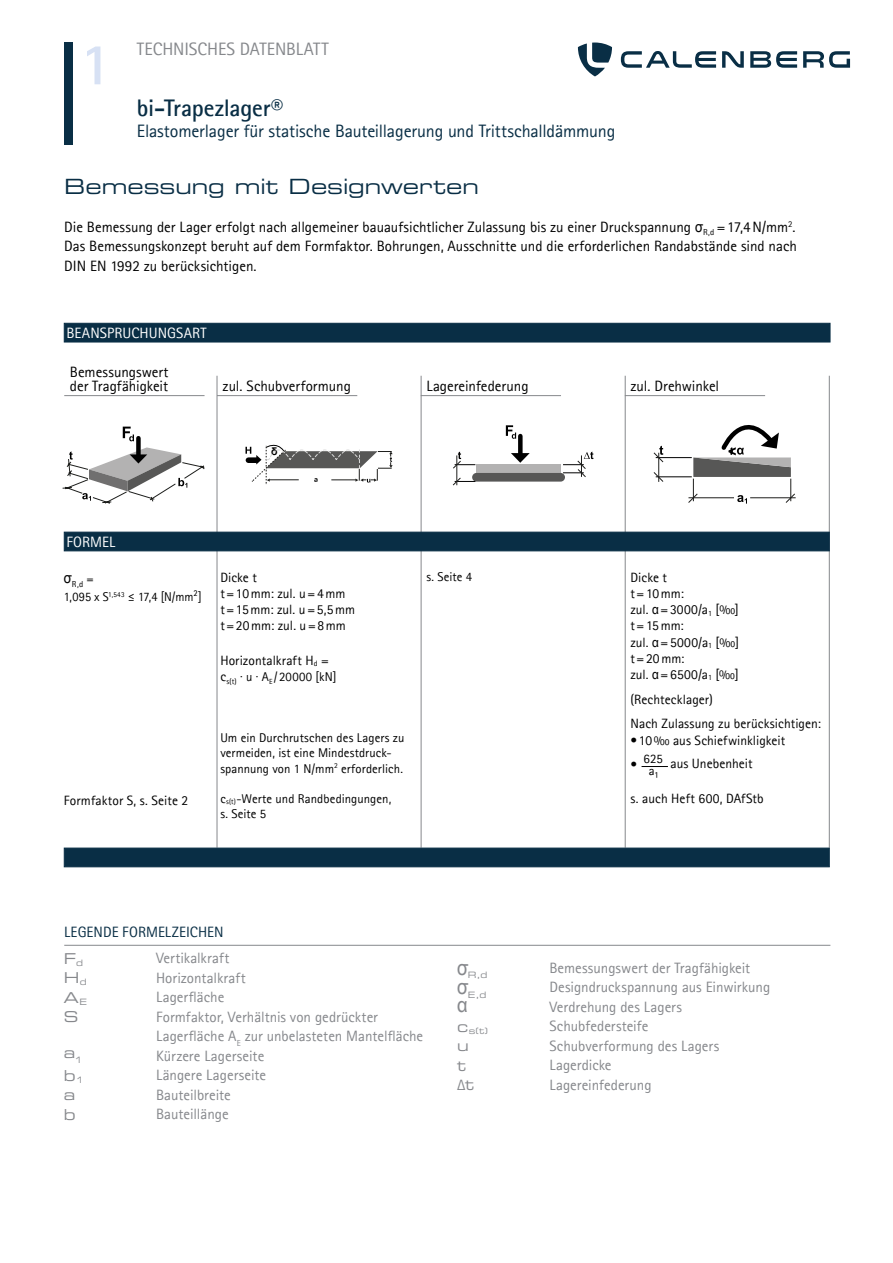
<style>
.page{position:relative;width:893px;height:1263px;background:#fff}
.page>*{position:absolute;margin:0;border:0;box-sizing:border-box;transform-origin:0 0}
.t1{font:700 59.55px "Rotis Sans Serif Pro";color:#d7e1f4}
.t2{font:700 24px "Rotis Sans Serif Pro";letter-spacing:-.01em;color:#092e45}
.t3{font:21px "Eurostile LT Pro Ex 2";color:#092e45}
.t4{font:21px/19.4px "Arial Narrow";color:#86888c}
.t5{font:18px "Rotis Sans Serif Pro";letter-spacing:-.01em;color:#092e45}
.t6{font:18px "Rotis Sans Serif Pro";letter-spacing:-.01em;color:#86888c}
.t7{font:15px/19.5px "Rotis Sans Serif Pro";color:#86888c}
.t8{font:15px/19.5px "Rotis Sans Serif Pro";color:#000;text-align:justify}
.t9{font:15px "Rotis Sans Serif Pro";letter-spacing:.005em;color:#fff}
.t10{font:15px "Rotis Sans Serif Pro";letter-spacing:.005em;color:#092e45}
.t11{font:15px/19.5px "Eurostile LT Pro Ex 2";color:#86888c}
.t12{font:13.5px/16.2px "Rotis Sans Serif Pro";letter-spacing:.005em;color:#000}
.t13{font:12.75px/15.3px "Rotis Sans Serif Pro";letter-spacing:.005em;color:#000}
.t14{font:12.75px "Rotis Sans Serif Pro";letter-spacing:.005em;color:#000;scale:.96 1}
.t15{font:700 10.65px "Arial";color:#000}
.t16{font:8.7px "Eurostile LT Pro Ex 2";color:#86888c}
.t17{font:8.7px "Rotis Sans Serif Pro";color:#000}
.s1{font-family:"Arial Narrow"}
.s2{font-size:13.5px}
.s3{font-family:"Eurostile LT Pro Ex 2"}
</style>
<div class="page">
<div style="left:64px;top:43px;width:8px;height:102px;background:#092e45"></div>
<svg style="left:621px;top:51px;width:229px;height:17px"></svg>
<svg style="left:578px;top:43px;width:34px;height:33px"></svg>
<svg style="left:245px;top:444px;width:148px;height:40px"></svg>
<div style="left:64px;top:323px;width:766px;height:19px;background:#092e45;border:1px solid #092e45"></div>
<hr style="left:64px;top:395px;width:141px;height:1px;background:#86888c">
<hr style="left:64px;top:945px;width:766px;height:1px;background:#86888c">
<hr style="left:421px;top:395px;width:140px;height:1px;background:#86888c">
<hr style="left:217px;top:395px;width:140px;height:1px;background:#86888c">
<hr style="left:625px;top:395px;width:140px;height:1px;background:#86888c">
<hr style="left:217px;top:376px;width:1px;height:472px;background:#86888c">
<hr style="left:421px;top:376px;width:1px;height:472px;background:#86888c">
<hr style="left:625px;top:376px;width:1px;height:472px;background:#86888c">
<hr style="left:829px;top:376px;width:1px;height:472px;background:#86888c">
<div style="left:64px;top:532px;width:766px;height:19px;background:#092e45;border:1px solid #092e45"></div>
<div style="left:64px;top:848px;width:766px;height:19px;background:#092e45;border:1px solid #092e45"></div>
<svg style="left:642px;top:766px;width:26px;height:1px"></svg>
<div style="left:136px;top:438px;width:5px;height:19px;background:#000"></div>
<svg style="left:123px;top:427px;width:11px;height:14px"></svg>
<svg style="left:62px;top:447px;width:143px;height:57px"></svg>
<div style="left:518px;top:436px;width:5px;height:19px;background:#000"></div>
<svg style="left:452px;top:452px;width:141px;height:34px"></svg>
<svg style="left:506px;top:425px;width:10px;height:14px"></svg>
<svg style="left:653px;top:425px;width:143px;height:79px"></svg>
<h1 class="t1" style="left:80px;top:26px;width:34px">1</h1>
<p class="t6" style="left:137px;top:38px;width:193px">TECHNISCHES DATENBLATT</p>
<h2 class="t2" style="left:137px;top:92px;width:148px">bi-Trapezlager®</h2>
<p class="t5" style="left:137px;top:121px;width:480px">Elastomerlager für statische Bauteillagerung und Trittschalldämmung</p>
<h3 class="t3" style="left:64px;top:172px;width:416px">Bemessung mit Designwerten</h3>
<p class="t8" style="left:64px;top:217px;width:734px">Die Bemessung der Lager erfolgt nach allgemeiner bauaufsichtlicher Zulassung bis zu einer Druckspannung <span class="s1">σ</span><sub>R,d</sub> =17,4N/mm<sup>2</sup>.<br>Das Bemessungskonzept beruht auf dem Formfaktor. Bohrungen, Ausschnitte und die erforderlichen Randabstände sind nach DIN EN 1992 zu berücksichtigen.</p>
<p class="t9" style="left:66px;top:324px;width:142px">BEANSPRUCHUNGSART</p>
<p class="t8" style="left:70px;top:366px;width:100px;line-height:13.5px">Bemessungswert der Tragfähigkeit</p>
<p class="t8" style="left:223px;top:376px;width:130px">zul. Schubverformung</p>
<p class="t8" style="left:426px;top:376px;width:104px">Lagereinfederung</p>
<p class="t8" style="left:630px;top:376px;width:90px">zul. Drehwinkel</p>
<p class="t15" style="left:271px;top:444px;width:8px">δ</p>
<p class="t9" style="left:66px;top:533px;width:50px">FORMEL</p>
<p class="t17" style="left:64px;top:579px;width:32px"><sup>σ</sup>R,d <sup>=</sup></p>
<p class="t14" style="left:64px;top:589px;width:145px">1,095 x S<sup>1,543</sup> ≤ 17,4 [N/mm²]</p>
<p class="t12" style="left:64px;top:792px;width:126px">Formfaktor S, s. Seite 2</p>
<p class="t12" style="left:220px;top:569px;width:136px">Dicke t<br>t=10mm: zul. u=4mm t=15mm: zul. u=5,5mm t=20mm: zul. u=8mm</p>
<p class="t12" style="left:220px;top:652px;width:110px">Horizontalkraft H<sub>d</sub> =</p>
<p class="t13" style="left:220px;top:669px;width:118px"><span class="s2">c</span><sub>s(t)</sub> ∙ u ∙ A<sub>E</sub>/20000 [kN]</p>
<p class="t13" style="left:220px;top:730px;width:186px">Um ein Durchrutschen des Lagers zu vermeiden, ist eine Mindestdruck&shy;spannung von 1 N/mm<sup>2</sup> erforderlich.</p>
<p class="t13" style="left:220px;top:791px;width:172px">c<sub>s(t)</sub>-Werte und Randbedingungen, s. Seite 5</p>
<p class="t13" style="left:426px;top:569px;width:47px">s. Seite 4</p>
<p class="t12" style="left:630px;top:569px;width:110px">Dicke t<br>t=10mm:<br>zul. <span class="s1">α</span>=3000/a<sub>1</sub> [‰] t=15mm:<br>zul. <span class="s1">α</span>=5000/a<sub>1</sub> [‰] t=20mm:<br>zul. <span class="s1">α</span>=6500/a<sub>1</sub> [‰]</p>
<p class="t12" style="left:630px;top:687px;width:192px;line-height:24.8px">(Rechtecklager)<br>Nach Zulassung zu berücksichtigen:</p>
<p class="t12" style="left:630px;top:728px;width:156px;line-height:24.8px">• 10‰ aus Schiefwinkligkeit •</p>
<p class="t13" style="left:643px;top:753px;width:21px;line-height:11.7px;text-align:center">625 a₁</p>
<p class="t12" style="left:670px;top:755px;width:84px">aus Unebenheit</p>
<p class="t12" style="left:630px;top:790px;width:135px">s. auch Heft 600, DAfStb</p>
<p class="t10" style="left:64px;top:923px;width:161px">LEGENDE FORMELZEICHEN</p>
<p class="t11" style="left:64px;top:948px;width:25px">F<sub>d<br></sub>H<sub>d<br></sub>A<sub>E<br></sub>S</p>
<p class="t11" style="left:64px;top:1041px;width:22px;line-height:22.5px">a<sub>1 </sub>b<sub>1</sub></p>
<p class="t11" style="left:64px;top:1085px;width:13px">a b</p>
<p class="t7" style="left:156px;top:949px;width:269px">Vertikalkraft<br>Horizontalkraft<br>Lagerfläche<br>Formfaktor, Verhältnis von gedrückter<br>Lagerfläche A<sub>E</sub> zur unbelasteten Mantelfläche<br>Kürzere Lagerseite<br>Längere Lagerseite<br>Bauteilbreite<br>Bauteillänge</p>
<p class="t7" style="left:549px;top:958px;width:222px">Bemessungswert der Tragfähigkeit<br>Designdruckspannung aus Einwirkung<br>Verdrehung des Lagers<br>Schubfedersteife<br>Schubverformung des Lagers<br>Lagerdicke<br>Lagereinfederung</p>
<h3 class="t4" style="left:457px;top:957px;width:13px">σ σ</h3>
<p class="t16" style="left:468px;top:969px;width:21px">R,d</p>
<p class="t16" style="left:468px;top:989px;width:20px">E,d</p>
<h3 class="t4" style="left:457px;top:994px;width:12px">α</h3>
<p class="t16" style="left:457px;top:1025px;width:32px"><sup>c</sup>s(t)</p>
<p class="t11" style="left:457px;top:1036px;width:13px">u t</p>
<p class="t7" style="left:457px;top:1076px;width:18px">Δ<span class="s3">t</span></p>
</div>
